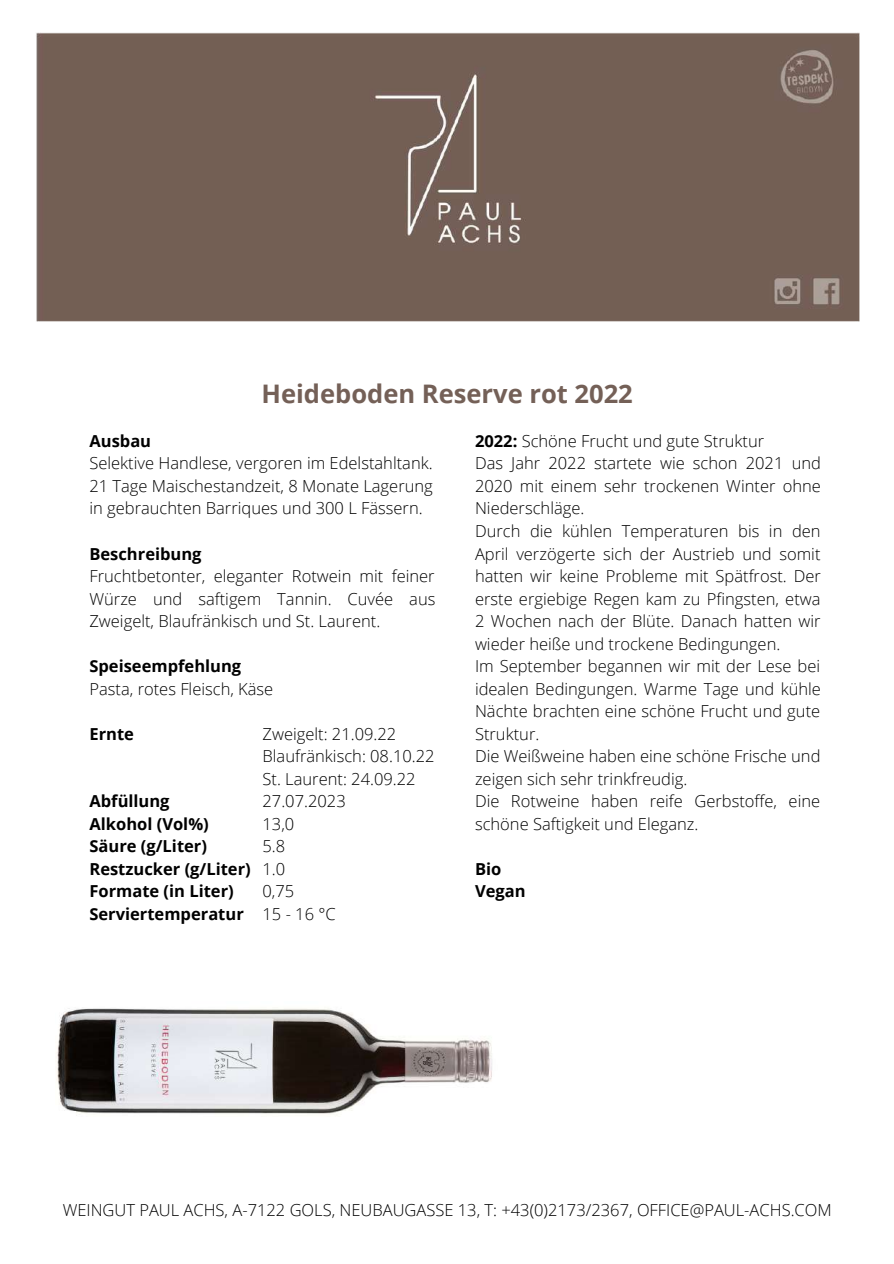
<style>
.page{position:relative;width:894px;height:1264px;background:#fff}
.page>*{position:absolute;margin:0;border:0;box-sizing:border-box;transform-origin:0 0}
.t1{font:700 25.5px "Open Sans";color:#746057}
.t2{font:300 16.5px/22.5px "Open Sans";color:#000;text-align:justify}
.t3{font:700 16.5px/22.5px "Open Sans";color:#000}
.s1{font-weight:700}
</style>
<div class="page">
<div style="left:36px;top:32px;width:822px;height:289px;background:#735f54"></div>
<img style="left:56px;top:1008px;width:436px;height:107px">
<h1 class="t1" style="left:261px;top:375px;width:373px">Heideboden Reserve rot 2022</h1>
<p class="t3" style="left:89px;top:429px;width:63px">Ausbau</p>
<p class="t2" style="left:89px;top:452px;width:345px">Selektive Handlese, vergoren im Edelstahltank.<br>21 Tage Maischestandzeit, 8 Monate Lagerung in gebrauchten Barriques und 300 L Fässern.</p>
<p class="t3" style="left:89px;top:542px;width:114px">Beschreibung</p>
<p class="t2" style="left:89px;top:564px;width:347px">Fruchtbetonter, eleganter Rotwein mit feiner Würze und saftigem Tannin. Cuvée aus Zweigelt, Blaufränkisch und St. Laurent.</p>
<p class="t3" style="left:89px;top:654px;width:153px">Speiseempfehlung</p>
<p class="t2" style="left:89px;top:677px;width:185px">Pasta, rotes Fleisch, Käse</p>
<p class="t3" style="left:89px;top:722px;width:46px">Ernte</p>
<p class="t3" style="left:89px;top:789px;width:163px">Abfüllung<br>Alkohol (Vol%)<br>Säure (g/Liter)<br>Restzucker (g/Liter)<br>Formate (in Liter)<br>Serviertemperatur</p>
<p class="t2" style="left:262px;top:722px;width:173px;text-align:left">Zweigelt: 21.09.22<br>Blaufränkisch: 08.10.22<br>St. Laurent: 24.09.22<br>27.07.2023<br>13,0<br>5.8<br>1.0<br>0,75<br>15 - 16 °C</p>
<p class="t2" style="left:475px;top:429px;width:347px;text-align:left"><span class="s1">2022:</span> Schöne Frucht und gute Struktur<br>Das Jahr 2022 startete wie schon 2021 und 2020 mit einem sehr trockenen Winter ohne Niederschläge.<br>Durch die kühlen Temperaturen bis in den April verzögerte sich der Austrieb und somit hatten wir keine Probleme mit Spätfrost. Der erste ergiebige Regen kam zu Pfingsten, etwa 2 Wochen nach der Blüte. Danach hatten wir wieder heiße und trockene Bedingungen.<br>Im September begannen wir mit der Lese bei idealen Bedingungen. Warme Tage und kühle Nächte brachten eine schöne Frucht und gute Struktur.<br>Die Weißweine haben eine schöne Frische und zeigen sich sehr trinkfreudig.<br>Die Rotweine haben reife Gerbstoffe, eine schöne Saftigkeit und Eleganz.</p>
<p class="t3" style="left:475px;top:857px;width:52px">Bio<br>Vegan</p>
<p class="t2" style="left:63px;top:1198px;width:770px">WEINGUT PAUL ACHS, A-7122 GOLS, NEUBAUGASSE 13, T: +43(0)2173/2367, OFFICE@PAUL-ACHS.COM</p>
</div>
